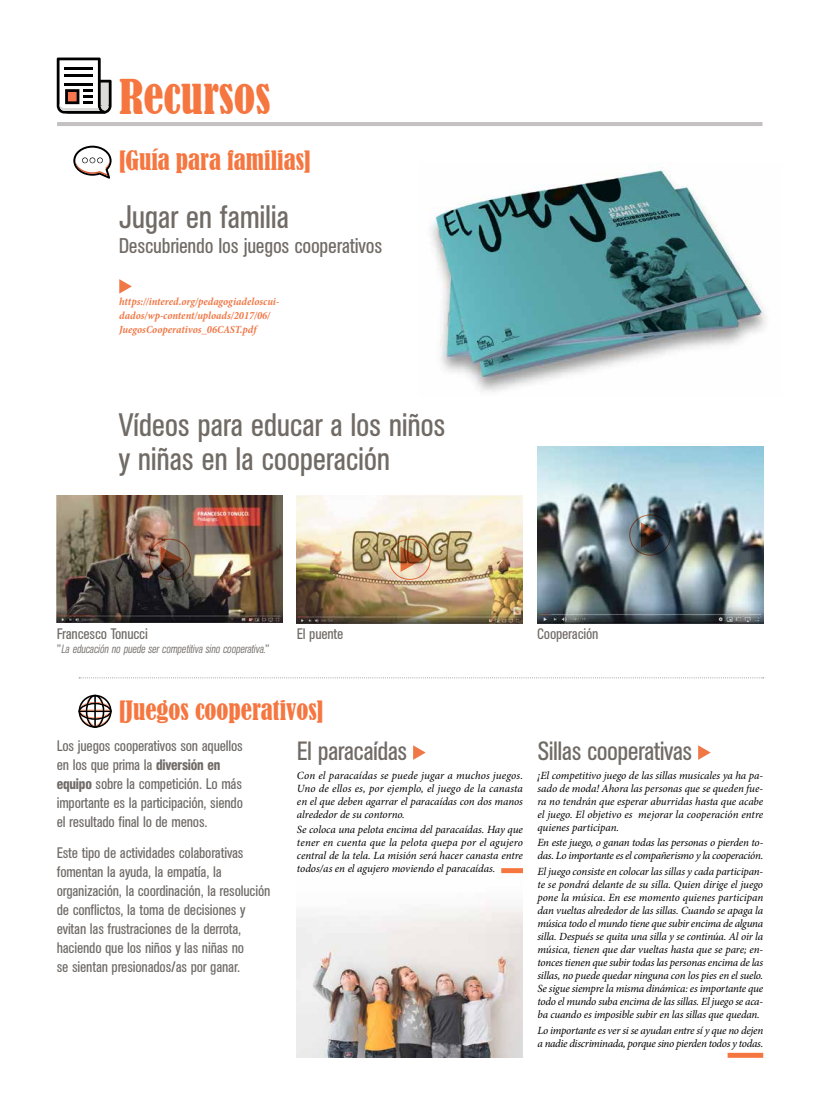
<style>
.page{position:relative;width:820px;height:1106px;background:#fff}
.page>*{position:absolute;margin:0;border:0;box-sizing:border-box;transform-origin:0 0}
.t1{font:condensed 45px "Bernard";color:#f67640}
.t2{font:condensed 32px/34px "AK12";color:#716b66}
.t3{font:condensed 26px "AK12";letter-spacing:-.01em;color:#716b66}
.t4{font:condensed 25px "Bernard";color:#f67640}
.t5{font:condensed 21px "AK12";color:#716b66}
.t6{font:condensed 15px/19px "AK12";color:#6f6a66}
.t7{font:condensed 15px "AK12";color:#716b66}
.t8{font:italic 300 condensed 12px "AK12";color:#716b66}
.t9{font:italic 11px/13px "Minion Pro";letter-spacing:-.015em;color:#000;text-align:justify}
.t10{font:italic 700 condensed 11px/14px "Minion Pro";color:#f07847}
.s1{font-weight:400;font-style:normal}
.s2{font-weight:500}
</style>
<div class="page">
<img style="left:296px;top:873px;width:226px;height:184px">
<svg style="left:73px;top:146px;width:38px;height:33px"></svg>
<img style="left:429px;top:169px;width:337px;height:223px">
<svg style="left:119px;top:279px;width:13px;height:15px"></svg>
<img style="left:57px;top:495px;width:226px;height:127px">
<img style="left:296px;top:495px;width:226px;height:128px">
<img style="left:537px;top:447px;width:226px;height:176px">
<svg style="left:160px;top:546px;width:23px;height:26px"></svg>
<div style="left:149px;top:538px;width:42px;height:42px;border:1px solid #f07847;border-radius:50%"></div>
<svg style="left:400px;top:546px;width:22px;height:26px"></svg>
<div style="left:388px;top:538px;width:42px;height:42px;border:1px solid #f07847;border-radius:50%"></div>
<svg style="left:640px;top:522px;width:23px;height:25px"></svg>
<div style="left:629px;top:514px;width:42px;height:41px;border:1px solid #f07847;border-radius:50%"></div>
<svg style="left:78px;top:694px;width:33px;height:33px"></svg>
<div style="left:501px;top:868px;width:22px;height:5px;background:#f67640"></div>
<svg style="left:413px;top:745px;width:12px;height:15px"></svg>
<div style="left:727px;top:1052px;width:36px;height:5px;background:#f67640"></div>
<svg style="left:698px;top:745px;width:12px;height:15px"></svg>
<svg style="left:79px;top:677px;width:684px;height:1px"></svg>
<hr style="left:57px;top:122px;width:705px;height:4px;background:#c3c1c1">
<svg style="left:57px;top:58px;width:54px;height:56px"></svg>
<h1 class="t1" style="left:119px;top:70px;width:153px">Recursos</h1>
<h3 class="t4" style="left:119px;top:146px;width:193px">[Guía para familias]</h3>
<h2 class="t2" style="left:119px;top:199px;width:171px">Jugar en familia</h2>
<h3 class="t5" style="left:119px;top:234px;width:265px">Descubriendo los juegos cooperativos</h3>
<p class="t10" style="left:119px;top:294px;width:161px">https://intered.org/pedagogiadeloscui&shy;dados/wp-content/uploads/2017/06/<br>JuegosCooperativos_06CAST.pdf</p>
<h2 class="t2" style="left:119px;top:407px;width:328px">Vídeos para educar a los niños y niñas en la cooperación</h2>
<h3 class="t7" style="left:57px;top:625px;width:92px">Francesco Tonucci</h3>
<p class="t8" style="left:57px;top:642px;width:214px"><span class="s1">"</span>La educación no puede ser competitiva sino cooperativa.<span class="s1">"</span></p>
<h3 class="t7" style="left:296px;top:625px;width:48px">El puente</h3>
<h3 class="t7" style="left:537px;top:625px;width:63px">Cooperación</h3>
<h3 class="t4" style="left:119px;top:695px;width:206px">[Juegos cooperativos]</h3>
<h3 class="t6" style="left:57px;top:736px;width:187px">Los juegos cooperativos son aquellos en los que prima la <span class="s2">diversión en equipo</span> sobre la competición. Lo más importante es la participación, siendo el resultado final lo de menos.</h3>
<p class="t6" style="left:57px;top:843px;width:215px">Este tipo de actividades colaborativas fomentan la ayuda, la empatía, la organización, la coordinación, la resolución de conflictos, la toma de decisiones y evitan las frustraciones de la derrota, haciendo que los niños y las niñas no<br>se sientan presionados/as por ganar.</p>
<h3 class="t3" style="left:297px;top:735px;width:112px">El paracaídas</h3>
<p class="t9" style="left:297px;top:768px;width:227px">Con el paracaídas se puede jugar a muchos juegos.<br>Uno de ellos es, por ejemplo, el juego de la canasta en el que deben agarrar el paracaídas con dos manos alrededor de su contorno.</p>
<p class="t9" style="left:297px;top:823px;width:227px">Se coloca una pelota encima del paracaídas. Hay que tener en cuenta que la pelota quepa por el agujero central de la tela. La misión será hacer canasta entre todos/as en el agujero moviendo el paracaídas.</p>
<h3 class="t3" style="left:537px;top:735px;width:156px">Sillas cooperativas</h3>
<p class="t9" style="left:537px;top:768px;width:227px">¡El competitivo juego de las sillas musicales ya ha pa&shy;sado de moda! Ahora las personas que se queden fue&shy;ra no tendrán que esperar aburridas hasta que acabe el juego. El objetivo es mejorar la cooperación entre quienes participan.</p>
<p class="t9" style="left:537px;top:836px;width:227px">En este juego, o ganan todas las personas o pierden to&shy;das. Lo importante es el compañerismo y la cooperación.</p>
<p class="t9" style="left:537px;top:865px;width:227px">El juego consiste en colocar las sillas y cada participan&shy;te se pondrá delante de su silla. Quien dirige el juego pone la música. En ese momento quienes participan dan vueltas alrededor de las sillas. Cuando se apaga la música todo el mundo tiene que subir encima de alguna silla. Después se quita una silla y se continúa. Al oir la música, tienen que dar vueltas hasta que se pare; en&shy;tonces tienen que subir todas las personas encima de las sillas, no puede quedar ninguna con los pies en el suelo.<br>Se sigue siempre la misma dinámica: es importante que todo el mundo suba encima de las sillas. El juego se aca&shy;ba cuando es imposible subir en las sillas que quedan.</p>
<p class="t9" style="left:537px;top:1024px;width:227px">Lo importante es ver si se ayudan entre sí y que no dejen a nadie discriminada, porque sino pierden todos y todas.</p>
</div>
